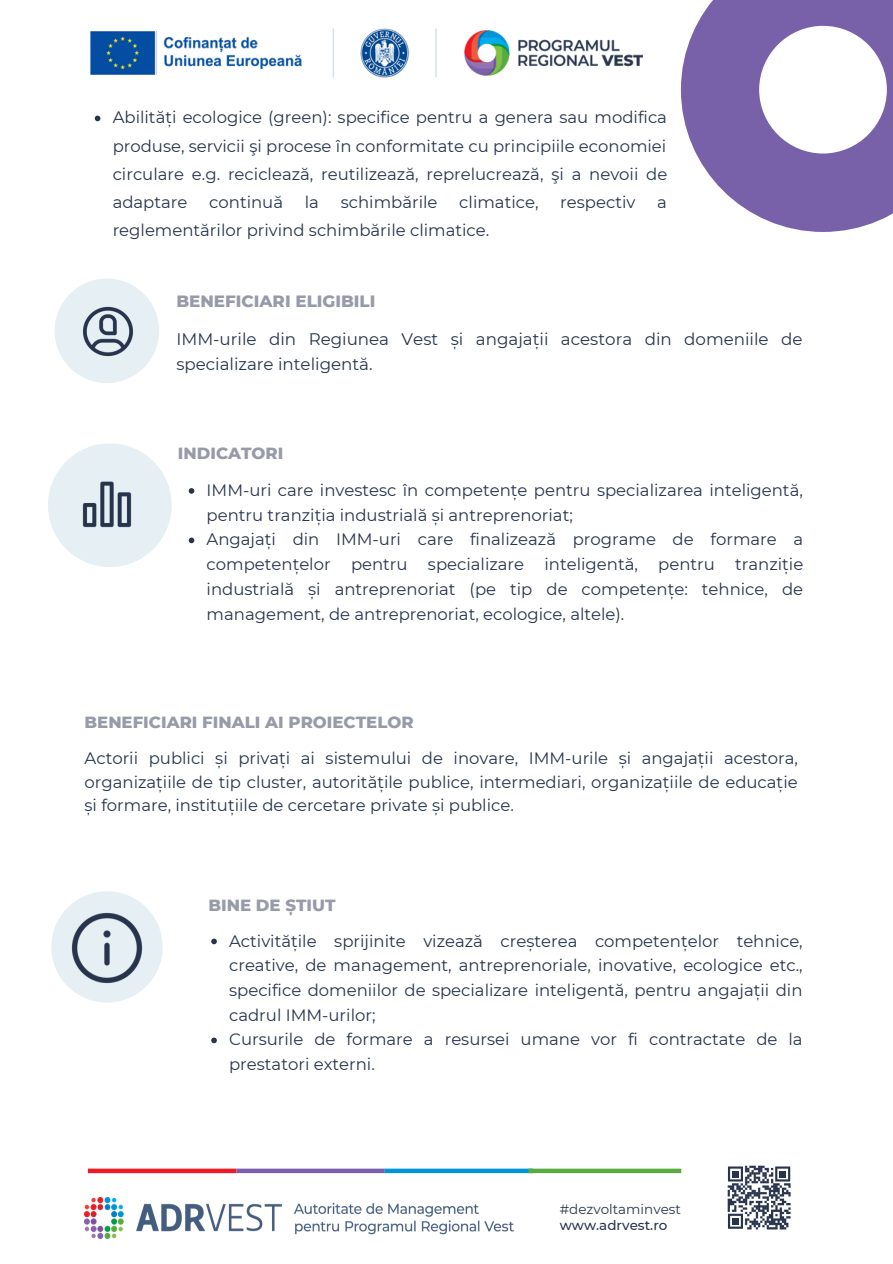
<style>
.page{position:relative;width:893px;height:1264px;background:#fff}
.page>*{position:absolute;margin:0;border:0;box-sizing:border-box;transform-origin:0 0}
.t1{font:16.65px/24.8px "Montserrat";color:#27344c}
.t2{font:800 16.65px "Montserrat";color:#979aa8}
.t3{font:16.5px/24.8px "Montserrat";color:#27344c;text-align:justify}
.t4{font:800 16.5px "Montserrat";color:#979aa8}
.t5{font:13.5px "Montserrat";color:#27344c}
.t6{font:500 13.5px "Montserrat";color:#27344c}
</style>
<div class="page">
<div style="left:55px;top:278px;width:104px;height:105px;background:#e6eff3;border-radius:50%"></div>
<img style="left:82px;top:306px;width:52px;height:51px">
<img style="left:90px;top:28px;width:552px;height:50px">
<svg style="left:95px;top:116px;width:5px;height:5px"></svg>
<img style="left:85px;top:1197px;width:428px;height:40px">
<svg style="left:727px;top:1165px;width:64px;height:65px"></svg>
<svg style="left:728px;top:1166px;width:15px;height:15px"></svg>
<div style="left:732px;top:1170px;width:6px;height:7px;background:#27344c"></div>
<svg style="left:775px;top:1166px;width:15px;height:15px"></svg>
<div style="left:779px;top:1170px;width:6px;height:7px;background:#27344c"></div>
<svg style="left:728px;top:1213px;width:15px;height:15px"></svg>
<div style="left:732px;top:1217px;width:6px;height:7px;background:#27344c"></div>
<div style="left:236px;top:1168px;width:149px;height:5px;background:#7961aa"></div>
<div style="left:88px;top:1168px;width:148px;height:5px;background:#ed1c24"></div>
<div style="left:384px;top:1168px;width:149px;height:5px;background:#0095da"></div>
<div style="left:528px;top:1168px;width:153px;height:5px;background:#58ab40"></div>
<div style="left:48px;top:443px;width:124px;height:124px;background:#e6eff3;border-radius:50%"></div>
<svg style="left:189px;top:488px;width:5px;height:5px"></svg>
<svg style="left:189px;top:537px;width:5px;height:6px"></svg>
<img style="left:82px;top:481px;width:50px;height:47px">
<div style="left:51px;top:891px;width:112px;height:111px;background:#e6eff3;border-radius:50%"></div>
<img style="left:66px;top:906px;width:83px;height:78px">
<svg style="left:211px;top:938px;width:6px;height:6px"></svg>
<svg style="left:211px;top:1037px;width:6px;height:6px"></svg>
<svg style="left:681px;top:0;width:211px;height:232px;fill:#7961aa"></svg>
<p class="t3" style="left:113px;top:103px;width:556px;line-height:28px">Abilități ecologice (green): specifice pentru a genera sau modifica produse, servicii şi procese în conformitate cu principiile economiei circulare e.g. reciclează, reutilizează, reprelucrează, şi a nevoii de adaptare</p>
<p class="t3" style="left:209px;top:189px;width:75px">continuă</p>
<p class="t3" style="left:305px;top:189px;width:16px">la</p>
<p class="t3" style="left:341px;top:189px;width:98px">schimbările</p>
<p class="t3" style="left:459px;top:189px;width:81px">climatice,</p>
<p class="t3" style="left:560px;top:189px;width:77px">respectiv</p>
<p class="t3" style="left:657px;top:189px;width:11px">a</p>
<p class="t3" style="left:113px;top:218px;width:378px">reglementărilor privind schimbările climatice.</p>
<p class="t2" style="left:176px;top:291px;width:200px">BENEFICIARI ELIGIBILI</p>
<p class="t1" style="left:176px;top:327px;width:627px">IMM-urile din Regiunea Vest și angajații acestora din domeniile de specializare inteligentă.</p>
<p class="t4" style="left:178px;top:442px;width:107px">INDICATORI</p>
<p class="t3" style="left:207px;top:477px;width:598px;text-align:left">IMM-uri care investesc în competențe pentru specializarea inteligentă, pentru tranziția industrială și antreprenoriat;<br>Angajați din IMM-uri care finalizează programe de formare a competențelor pentru specializare inteligentă, pentru tranziție industrială și antreprenoriat (pe tip de competențe: tehnice, de management, de antreprenoriat, ecologice, altele).</p>
<p class="t4" style="left:85px;top:712px;width:330px">BENEFICIARI FINALI AI PROIECTELOR</p>
<p class="t3" style="left:85px;top:746px;width:714px;line-height:23.5px">Actorii publici și privați ai sistemului de inovare, IMM-urile și angajații acestora, organizațiile de tip cluster, autoritățile publice, intermediari, organizațiile de educație și formare, instituțiile de cercetare private și publice.</p>
<p class="t4" style="left:208px;top:894px;width:129px">BINE DE ȘTIUT</p>
<p class="t3" style="left:229px;top:928px;width:575px;text-align:left">Activitățile sprijinite vizează creșterea competențelor tehnice, creative, de management, antreprenoriale, inovative, ecologice etc., specifice domeniilor de specializare inteligentă, pentru angajații din cadrul IMM-urilor;<br>Cursurile de formare a resursei umane vor fi contractate de la prestatori externi.</p>
<p class="t5" style="left:559px;top:1201px;width:123px">#dezvoltaminvest</p>
<p class="t6" style="left:559px;top:1216px;width:109px">www.adrvest.ro</p>
</div>
